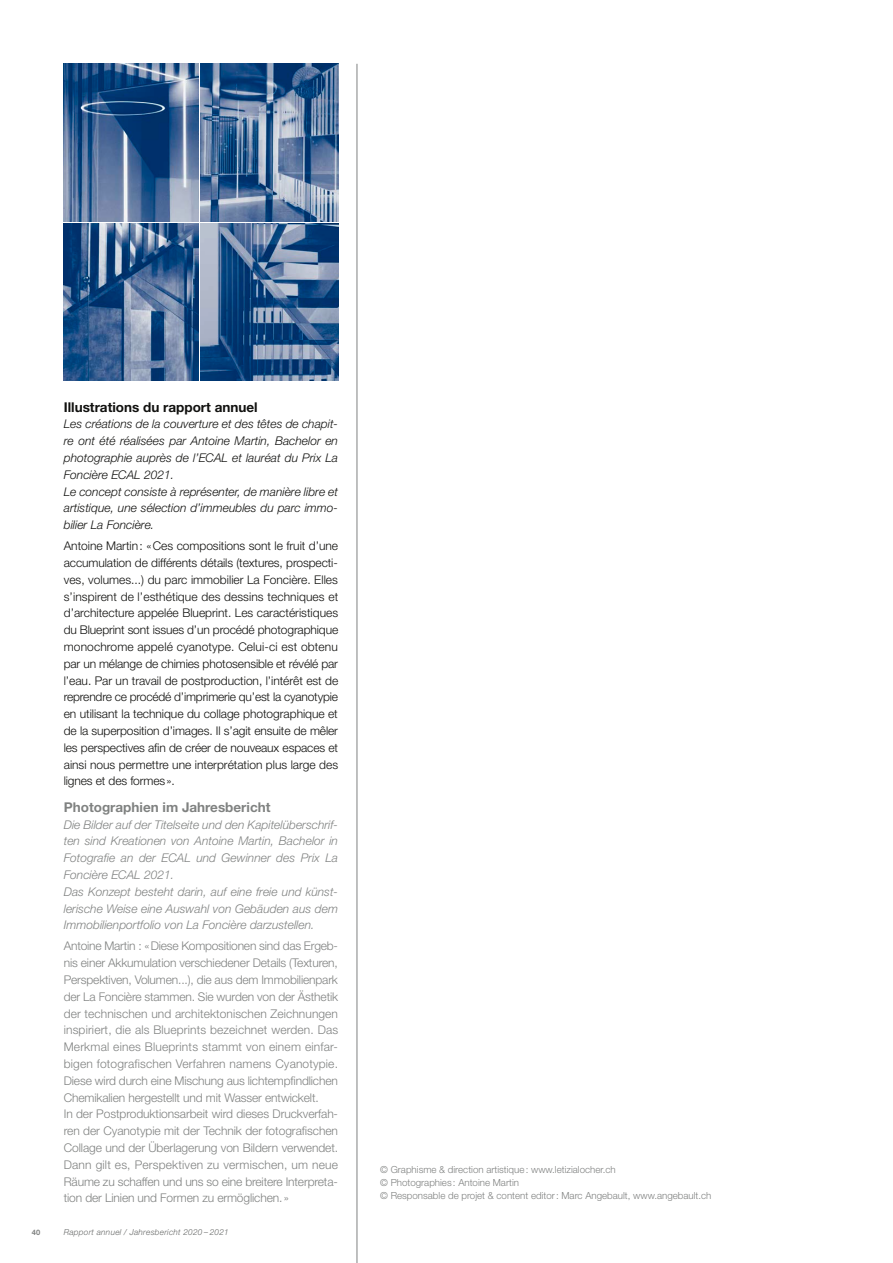
<style>
.page{position:relative;width:893px;height:1263px;background:#fff}
.page>*{position:absolute;margin:0;border:0;box-sizing:border-box;transform-origin:0 0}
.t1{font:700 13.5px "Helvetica Neue";color:#11110f}
.t2{font:700 13.5px "Helvetica Neue";color:#808281}
.t3{font:300 12px/16.8px "Helvetica Neue";letter-spacing:-.01em;color:#808281;text-align:justify}
.t4{font:300 12px/16.8px "Helvetica Neue";color:#11110f;text-align:justify}
.t5{font:italic 300 12px/16.8px "Helvetica Neue";color:#808281;text-align:justify}
.t6{font:italic 300 12px/16.8px "Helvetica Neue";color:#11110f;text-align:justify}
.t7{font:300 9.75px "Helvetica Neue";color:#808281}
.t8{font:italic 300 8.25px "Helvetica Neue";letter-spacing:.03em;color:#676968}
.t9{font:700 7.5px "Helvetica Neue";color:#808281}
</style>
<div class="page">
<img style="left:64px;top:64px;width:135px;height:157px">
<img style="left:201px;top:64px;width:137px;height:157px">
<img style="left:64px;top:223px;width:135px;height:158px">
<img style="left:201px;top:223px;width:137px;height:158px">
<hr style="left:357px;top:64px;width:1px;height:1199px;background:#808281">
<p class="t1" style="left:64px;top:398px;width:195px">Illustrations du rapport annuel</p>
<p class="t6" style="left:64px;top:415px;width:276px">Les créations de la couverture et des têtes de chapit&shy;re ont été réalisées par Antoine Martin, Bachelor en photographie auprès de l’ECAL et lauréat du Prix La Foncière ECAL 2021.</p>
<p class="t6" style="left:64px;top:483px;width:276px">Le concept consiste à représenter, de manière libre et artistique, une sélection d’immeubles du parc immo&shy;bilier La Foncière.</p>
<p class="t4" style="left:64px;top:537px;width:276px">Antoine Martin: «Ces compositions sont le fruit d’une accumulation de différents détails (textures, prospecti&shy;ves, volumes...) du parc immobilier La Foncière. Elles s’inspirent de l’esthétique des dessins techniques et d’architecture appelée Blueprint. Les caractéristiques du Blueprint sont issues d’un procédé photographique monochrome appelé cyanotype. Celui-ci est obtenu par un mélange de chimies photosensible et révélé par l’eau. Par un travail de postproduction, l’intérêt est de reprendre ce procédé d’imprimerie qu’est la cyanotypie en utilisant la technique du collage photographique et de la superposition d’images. Il s’agit ensuite de mêler les perspectives afin de créer de nouveaux espaces et ainsi nous permettre une interprétation plus large des lignes et des formes».</p>
<p class="t2" style="left:64px;top:798px;width:208px">Photographien im Jahresbericht</p>
<p class="t5" style="left:64px;top:816px;width:276px">Die Bilder auf der Titelseite und den Kapitelüberschrif&shy;ten sind Kreationen von Antoine Martin, Bachelor in Fotografie an der ECAL und Gewinner des Prix La Foncière ECAL 2021.</p>
<p class="t5" style="left:64px;top:883px;width:276px">Das Konzept besteht darin, auf eine freie und künst&shy;lerische Weise eine Auswahl von Gebäuden aus dem Immobilienportfolio von La Foncière darzustellen.</p>
<p class="t3" style="left:64px;top:937px;width:276px">Antoine Martin : «Diese Kompositionen sind das Ergeb&shy;nis einer Akkumulation verschiedener Details (Texturen, Perspektiven, Volumen...), die aus dem Immobilienpark der La Foncière stammen. Sie wurden von der Ästhetik der technischen und architektonischen Zeichnungen inspiriert, die als Blueprints bezeichnet werden. Das Merkmal eines Blueprints stammt von einem einfar&shy;bigen fotografischen Verfahren namens Cyanotypie.<br>Diese wird durch eine Mischung aus lichtempfindlichen Chemikalien hergestellt und mit Wasser entwickelt.</p>
<p class="t3" style="left:64px;top:1105px;width:276px">In der Postproduktionsarbeit wird dieses Druckverfah&shy;ren der Cyanotypie mit der Technik der fotografischen Collage und der Überlagerung von Bildern verwendet.<br>Dann gilt es, Perspektiven zu vermischen, um neue Räume zu schaffen und uns so eine breitere Interpreta&shy;tion der Linien und Formen zu ermöglichen.»</p>
<p class="t9" style="left:32px;top:1228px;width:10px">40</p>
<p class="t8" style="left:64px;top:1227px;width:167px">Rapport annuel / Jahresbericht 2020 – 2021</p>
<p class="t7" style="left:380px;top:1164px;width:237px">© Graphisme &amp; direction artistique: www.letizialocher.ch</p>
<p class="t7" style="left:380px;top:1177px;width:140px">© Photographies : Antoine Martin</p>
<p class="t7" style="left:380px;top:1189px;width:333px">© Responsable de projet &amp; content editor: Marc Angebault, www.angebault.ch</p>
</div>
